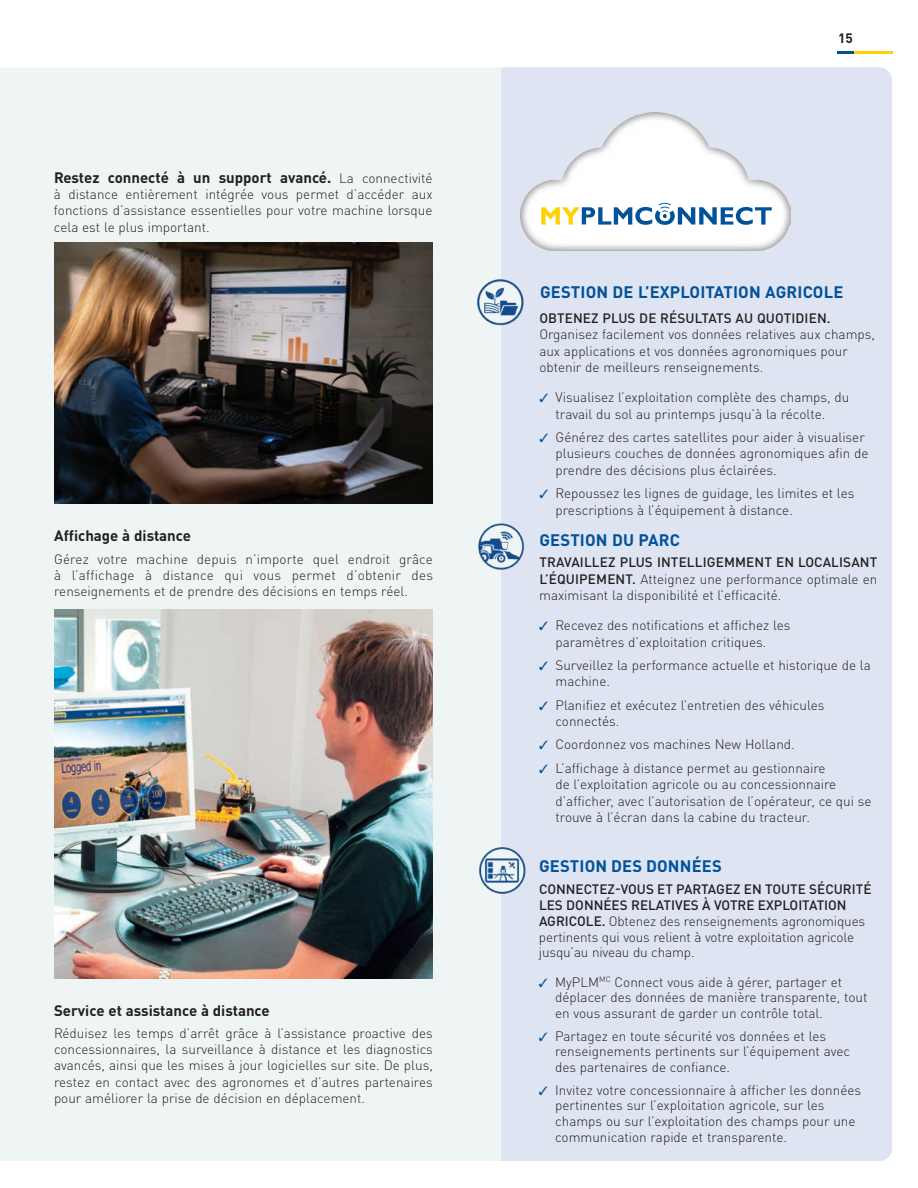
<style>
.page{position:relative;width:918px;height:1188px;background:#fff}
.page>*{position:absolute;margin:0;border:0;box-sizing:border-box;transform-origin:0 0}
.t1{font:700 16.5px "DIN Pro";letter-spacing:.01em;color:#01529a}
.t2{font:700 15px "DIN Pro";color:#231f20}
.t3{font:300 13.5px/16.5px "DIN Pro";color:#231f20}
.t4{font:500 13.5px "DIN Pro";letter-spacing:.01em;color:#231f20}
.t5{font:700 13.5px "DIN Pro";color:#231f20}
.s1{font-weight:300;font-size:13.5px}
.s2{color:#01529a}
.s3{font-weight:500}
</style>
<div class="page">
<div style="left:0;top:68px;width:501px;height:1093px;background:#eff5f4"></div>
<svg style="left:837px;top:52px;width:55px;height:2px"></svg>
<div style="left:501px;top:68px;width:391px;height:1093px;background:#dee4f1"></div>
<img style="left:54px;top:609px;width:379px;height:370px">
<img style="left:54px;top:242px;width:379px;height:261px">
<img style="left:478px;top:847px;width:48px;height:48px">
<img style="left:476px;top:276px;width:51px;height:51px">
<img style="left:476px;top:518px;width:50px;height:55px">
<img style="left:521px;top:113px;width:269px;height:137px">
<svg style="left:541px;top:203px;width:231px;height:22px"></svg>
<p class="t2" style="left:54px;top:165px;width:380px">Restez connecté à un support avancé. <span class="s1">La connectivité</span></p>
<p class="t3" style="left:54px;top:185px;width:380px;line-height:16px;text-align:justify">à distance entièrement intégrée vous permet d’accéder aux fonctions d’assistance essentielles pour votre machine lorsque cela est le plus important.</p>
<p class="t2" style="left:54px;top:523px;width:138px">Affichage à distance</p>
<p class="t3" style="left:54px;top:550px;width:380px;line-height:16px;text-align:justify">Gérez votre machine depuis n’importe quel endroit grâce à l’affichage à distance qui vous permet d’obtenir des renseignements et de prendre des décisions en temps réel.</p>
<p class="t2" style="left:54px;top:998px;width:217px">Service et assistance à distance</p>
<p class="t3" style="left:54px;top:1024px;width:380px;line-height:16px;text-align:justify">Réduisez les temps d’arrêt grâce à l’assistance proactive des concessionnaires, la surveillance à distance et les diagnostics avancés, ainsi que les mises à jour logicielles sur site. De plus, restez en contact avec des agronomes et d’autres partenaires pour améliorer la prise de décision en déplacement.</p>
<p class="t5" style="left:838px;top:26px;width:16px">15</p>
<p class="t1" style="left:540px;top:278px;width:305px">GESTION DE L’EXPLOITATION AGRICOLE</p>
<p class="t4" style="left:539px;top:307px;width:293px">OBTENEZ PLUS DE RÉSULTATS AU QUOTIDIEN.</p>
<p class="t3" style="left:539px;top:325px;width:337px">Organisez facilement vos données relatives aux champs, aux applications et vos données agronomiques pour obtenir de meilleurs renseignements.</p>
<p class="t3" style="left:539px;top:388px;width:312px;text-align:center"><span class="s2">✓</span> Visualisez l’exploitation complète des champs, du travail du sol au printemps jusqu’à la récolte.</p>
<p class="t3" style="left:556px;top:428px;width:315px;text-indent:-16px"><span class="s2">✓</span> Générez des cartes satellites pour aider à visualiser plusieurs couches de données agronomiques afin de prendre des décisions plus éclairées.</p>
<p class="t3" style="left:556px;top:484px;width:300px;text-indent:-16px"><span class="s2">✓</span> Repoussez les lignes de guidage, les limites et les prescriptions à l’équipement à distance.</p>
<p class="t1" style="left:539px;top:526px;width:142px">GESTION DU PARC</p>
<p class="t3" style="left:539px;top:553px;width:340px;text-align:justify"><span class="s3">TRAVAILLEZ PLUS INTELLIGEMMENT EN LOCALISANT L’ÉQUIPEMENT.</span> Atteignez une performance optimale en maximisant la disponibilité et l’efficacité.</p>
<p class="t3" style="left:539px;top:616px;width:253px;text-align:center"><span class="s2">✓</span> Recevez des notifications et affichez les paramètres d’exploitation critiques.</p>
<p class="t3" style="left:556px;top:656px;width:317px;text-indent:-16px"><span class="s2">✓</span> Surveillez la performance actuelle et historique de la machine.</p>
<p class="t3" style="left:556px;top:695px;width:271px;text-indent:-16px"><span class="s2">✓</span> Planifiez et exécutez l’entretien des véhicules connectés.</p>
<p class="t3" style="left:539px;top:735px;width:257px"><span class="s2">✓</span> Coordonnez vos machines New Holland.</p>
<p class="t3" style="left:556px;top:758px;width:318px;text-indent:-16px"><span class="s2">✓</span> L’affichage à distance permet au gestionnaire<br>de l’exploitation agricole ou au concessionnaire d’afficher, avec l’autorisation de l’opérateur, ce qui se trouve à l’écran dans la cabine du tracteur.</p>
<p class="t1" style="left:539px;top:852px;width:184px">GESTION DES DONNÉES</p>
<p class="t3" style="left:539px;top:880px;width:334px;line-height:15.8px"><span class="s3">CONNECTEZ-VOUS ET PARTAGEZ EN TOUTE SÉCURITÉ LES DONNÉES RELATIVES À VOTRE EXPLOITATION AGRICOLE.</span> Obtenez des renseignements agronomiques pertinents qui vous relient à votre exploitation agricole jusqu’au niveau du champ.</p>
<p class="t3" style="left:555px;top:973px;width:314px;line-height:15.8px;text-indent:-16px"><span class="s2">✓</span> MyPLM<sup>MC</sup> Connect vous aide à gérer, partager et déplacer des données de manière transparente, tout en vous assurant de garder un contrôle total.</p>
<p class="t3" style="left:555px;top:1027px;width:297px;line-height:15.8px;text-indent:-16px"><span class="s2">✓</span> Partagez en toute sécurité vos données et les renseignements pertinents sur l’équipement avec des partenaires de confiance.</p>
<p class="t3" style="left:555px;top:1081px;width:308px;line-height:15.8px;text-indent:-16px"><span class="s2">✓</span> Invitez votre concessionnaire à afficher les données pertinentes sur l’exploitation agricole, sur les champs ou sur l’exploitation des champs pour une communication rapide et transparente.</p>
</div>
